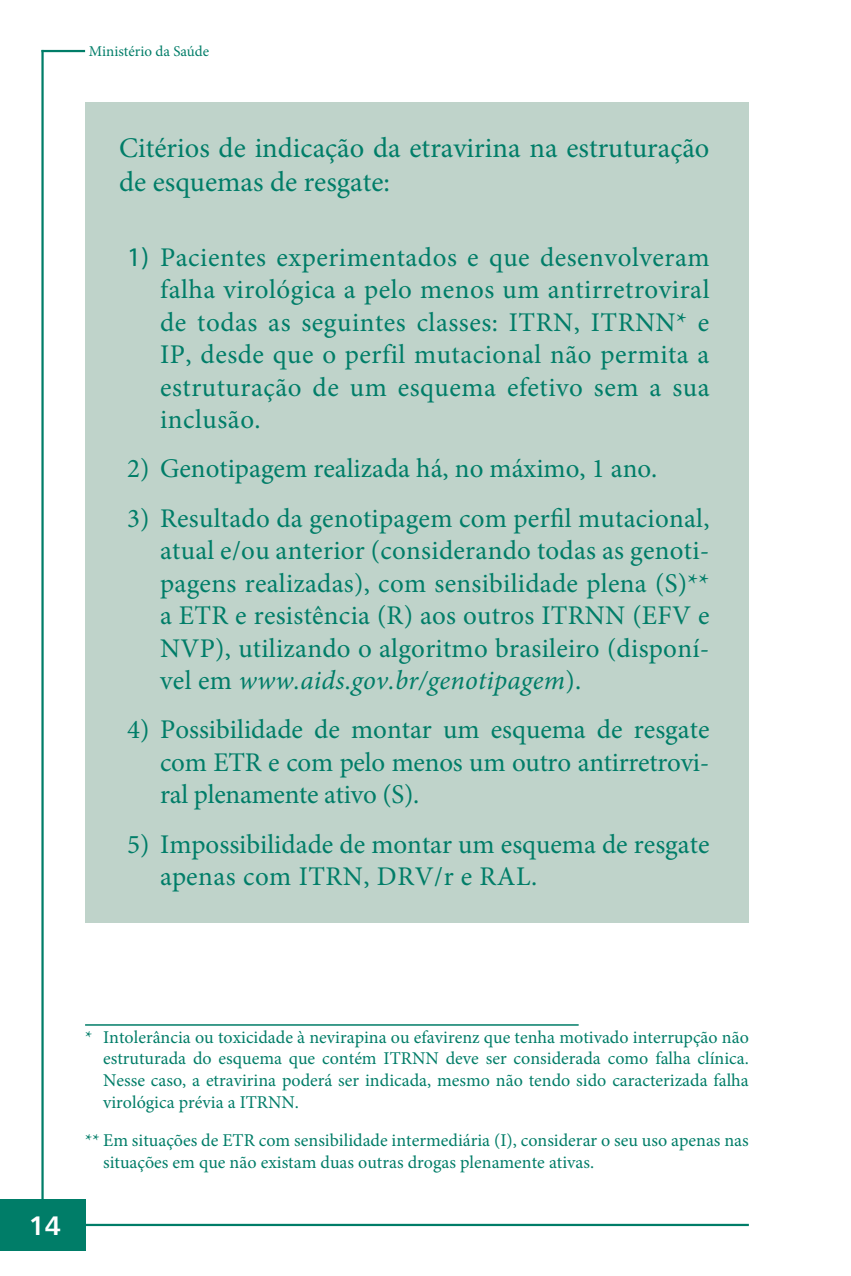
<style>
.page{position:relative;width:851px;height:1276px;background:#fff}
.page>*{position:absolute;margin:0;border:0;box-sizing:border-box;transform-origin:0 0}
.t1{font:28.5px/34.2px "Minion Pro";color:#007d68}
.t2{font:27px/32.4px "Minion Pro";color:#007d68;text-align:justify}
.t3{font:27px "Humanist 777 BT Bold B";color:#fff}
.t4{font:18px/21.6px "Minion Pro";color:#007d68;text-align:justify}
.t5{font:15px "Minion Pro";color:#007d68}
.s1{font-family:"Myriad Pro"}
.s2{font-style:italic}
</style>
<div class="page">
<hr style="left:85px;top:1223px;width:663px;height:3px;background:#007d68">
<hr style="left:41px;top:50px;width:44px;height:2px;background:#007d68">
<hr style="left:41px;top:50px;width:3px;height:1149px;background:#007d68">
<div style="left:0;top:1199px;width:85px;height:51px;background:#007d68"></div>
<div style="left:85px;top:102px;width:663px;height:821px;background:#bfd3ca"></div>
<hr style="left:85px;top:1024px;width:493px;height:1px;background:#007d68">
<p class="t5" style="left:89px;top:42px;width:122px">Ministério da Saúde</p>
<p class="t1" style="left:119px;top:131px;width:591px">Citérios de indicação da etravirina na estruturação de esquemas de resgate:</p>
<p class="t2" style="left:160px;top:241px;width:551px;text-indent:-33px"><span class="s1">1)</span> Pacientes experimentados e que desenvolveram falha virológica a pelo menos um antirretroviral de todas as seguintes classes: ITRN, ITRNN* e IP, desde que o perfil mutacional não permita a estruturação de um esquema efetivo sem a sua inclusão.</p>
<p class="t2" style="left:127px;top:453px;width:531px">2) Genotipagem realizada há, no máximo, 1 ano.</p>
<p class="t2" style="left:160px;top:502px;width:551px;text-indent:-33px">3) Resultado da genotipagem com perfil mutacional, atual e/ou anterior (considerando todas as genoti&shy;pagens realizadas), com sensibilidade plena (S)** a ETR e resistência (R) aos outros ITRNN (EFV e NVP), utilizando o algoritmo brasileiro (disponí&shy;vel em <span class="s2">www.aids.gov.br/genotipagem</span>).</p>
<p class="t2" style="left:160px;top:713px;width:551px;text-indent:-33px">4) Possibilidade de montar um esquema de resgate com ETR e com pelo menos um outro antirretrovi&shy;ral plenamente ativo (S).</p>
<p class="t2" style="left:160px;top:828px;width:550px;text-indent:-33px">5) Impossibilidade de montar um esquema de resgate apenas com ITRN, DRV/r e RAL.</p>
<p class="t3" style="left:29px;top:1208px;width:34px">14</p>
<p class="t4" style="left:103px;top:1026px;width:647px;text-indent:-18px">* Intolerância ou toxicidade à nevirapina ou efavirenz que tenha motivado interrupção não estruturada do esquema que contém ITRNN deve ser considerada como falha clínica.<br>Nesse caso, a etravirina poderá ser indicada, mesmo não tendo sido caracterizada falha virológica prévia a ITRNN.</p>
<p class="t4" style="left:103px;top:1129px;width:647px;text-indent:-18px">** Em situações de ETR com sensibilidade intermediária (I), considerar o seu uso apenas nas situações em que não existam duas outras drogas plenamente ativas.</p>
</div>
